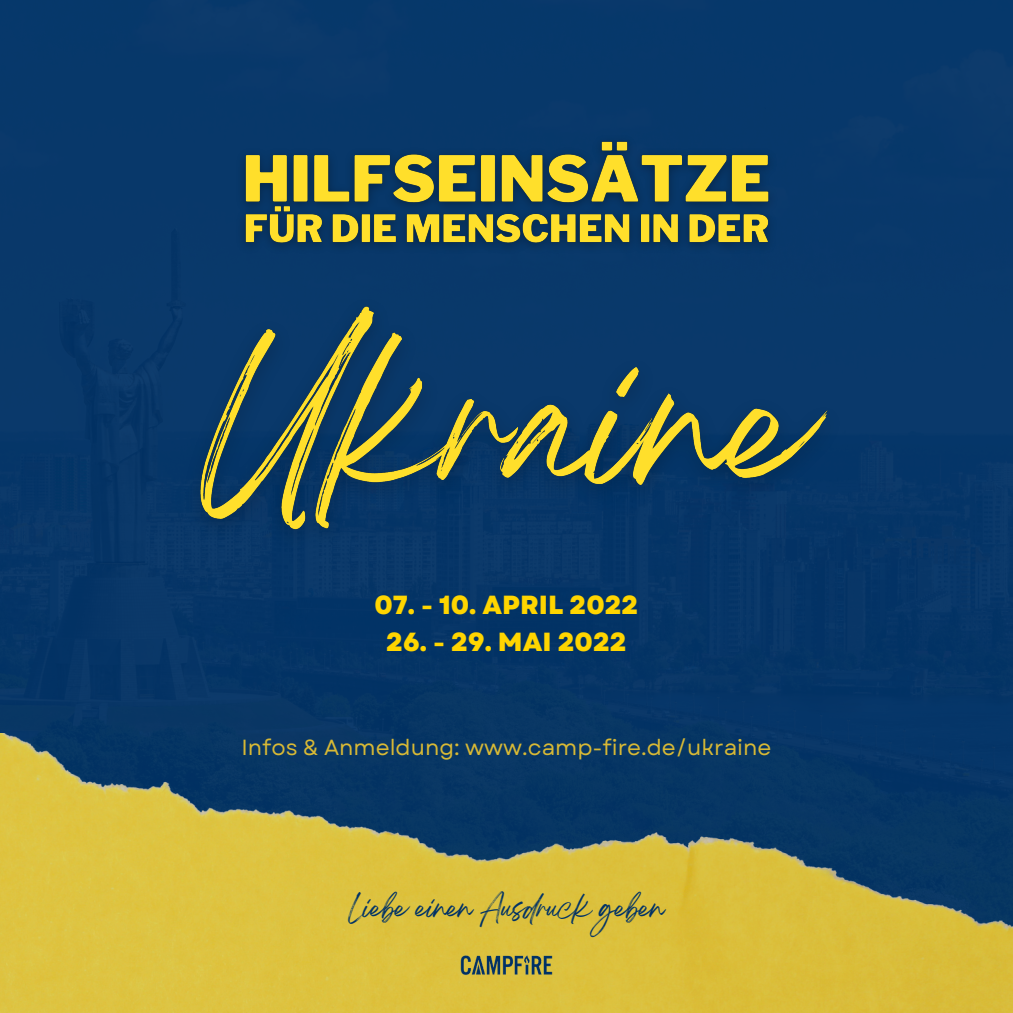
<style>
.page{position:relative;width:1013px;height:1013px;background:#fff}
.page>*{position:absolute;margin:0;border:0;box-sizing:border-box;transform-origin:0 0}
.t1{font:800 26.12px "Garet";color:#ffd500}
.t2{font:24.38px "Breathing";letter-spacing:-.035em;color:#013266}
.t3{font:21.88px "Garet";color:#d8b935}
</style>
<div class="page">
<div style="left:0;top:0;width:1012px;height:1012px;background:#08386a"></div>
<img style="left:0;top:733px;width:1012px;height:279px">
<img style="left:457px;top:951px;width:98px;height:27px">
<img style="left:243px;top:141px;width:526px;height:106px">
<img style="left:200px;top:306px;width:628px;height:228px">
<p class="t1" style="left:374px;top:586px;width:265px">07. - 10. APRIL 2022</p>
<p class="t1" style="left:386px;top:623px;width:242px">26. - 29. MAI 2022</p>
<p class="t3" style="left:241px;top:731px;width:531px">Infos &amp; Anmeldung: www.camp-fire.de/ukraine</p>
<p class="t2" style="left:348px;top:900px;width:317px">Liebe einen Ausdruck geben</p>
</div>
